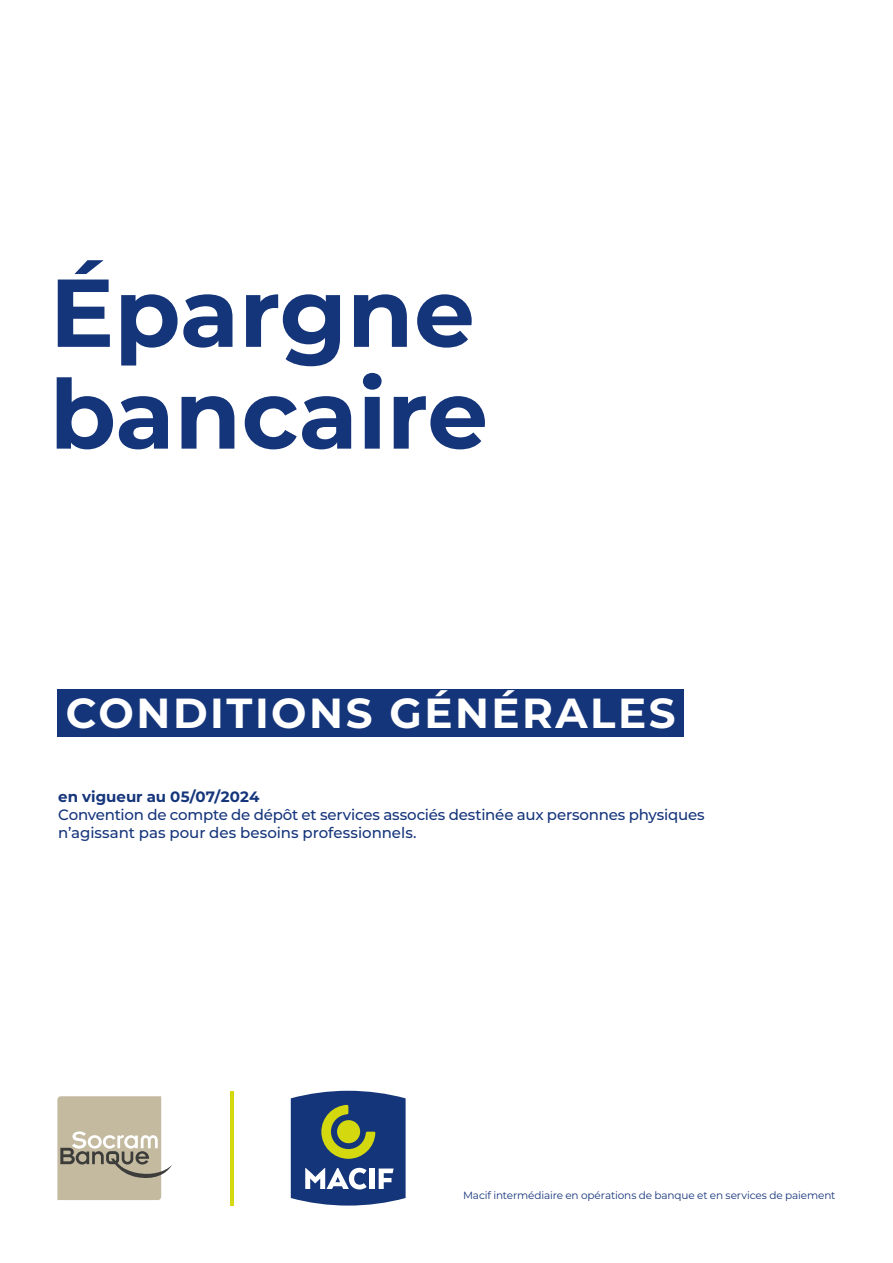
<style>
.page{position:relative;width:893px;height:1263px;background:#fff}
.page>*{position:absolute;margin:0;border:0;box-sizing:border-box;transform-origin:0 0}
.t1{font:700 96.15px/101.7px "Montserrat";color:#15357b}
.t2{font:700 42px "Montserrat";letter-spacing:.06em;color:#fff}
.t3{font:500 15px/18px "Montserrat";letter-spacing:-.01em;color:#15357b}
.t4{font:700 15px "Montserrat";letter-spacing:.005em;color:#15357b}
.t5{font:10.5px "Montserrat";letter-spacing:-.01em;color:#15357b}
</style>
<div class="page">
<div style="left:57px;top:689px;width:627px;height:48px;background:#15357b"></div>
<svg style="left:57px;top:1096px;width:115px;height:104px;background:#c2bba6"></svg>
<hr style="left:230px;top:1091px;width:3px;height:114px;background:#d3d80f">
<svg style="left:291px;top:1091px;width:115px;height:114px;background:#445d7e"></svg>
<p class="t1" style="left:50px;top:257px;width:440px">Épargne bancaire</p>
<p class="t2" style="left:66px;top:682px;width:611px">CONDITIONS GÉNÉRALES</p>
<p class="t4" style="left:58px;top:785px;width:203px">en vigueur au 05/07/2024</p>
<p class="t3" style="left:58px;top:805px;width:648px">Convention de compte de dépôt et services associés destinée aux personnes physiques n’agissant pas pour des besoins professionnels.</p>
<p class="t5" style="left:463px;top:1188px;width:374px">Macif intermédiaire en opérations de banque et en services de paiement</p>
</div>
